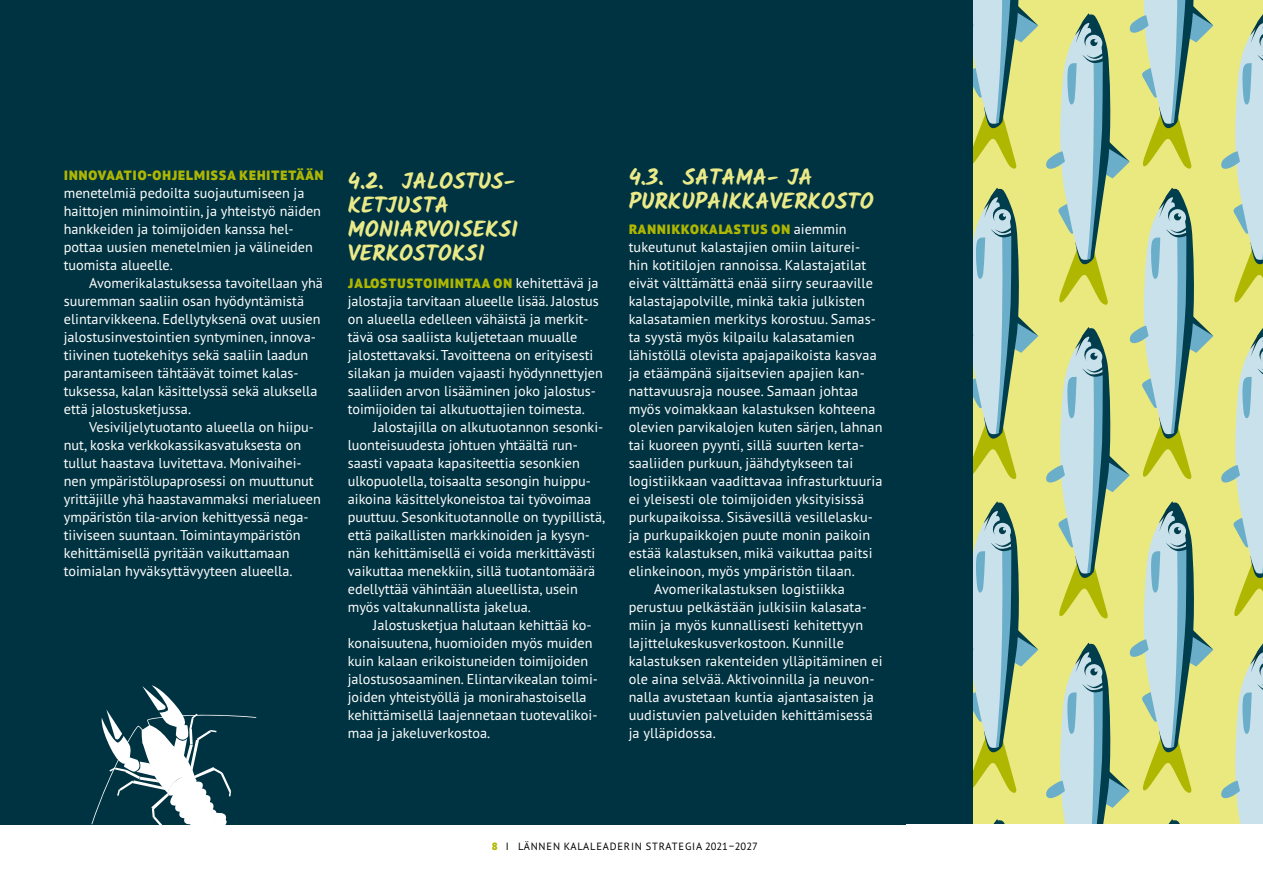
<style>
.page{position:relative;width:1263px;height:893px;background:#fff}
.page>*{position:absolute;margin:0;border:0;box-sizing:border-box;transform-origin:0 0}
.t1{font:700 22.5px/24px "Kalam";color:#ebea88}
.t2{font:14.25px/18px "PT Sans Pro";color:#fff}
.t3{font:900 13.5px "PT Sans Pro";letter-spacing:.08em;color:#afb700}
.t4{font:10.5px "PT Sans Pro";letter-spacing:.08em;color:#000}
.s1{font-weight:400;font-size:14.25px;color:#fff}
.s2{font-weight:900;color:#afb700}
</style>
<div class="page">
<div style="left:972px;top:0;width:291px;height:893px;background:#eae980"></div>
<svg style="left:972px;top:187px;width:66px;height:294px"></svg>
<svg style="left:972px;top:0;width:66px;height:170px"></svg>
<svg style="left:972px;top:501px;width:66px;height:293px"></svg>
<svg style="left:972px;top:819px;width:49px;height:6px"></svg>
<svg style="left:1221px;top:14px;width:42px;height:289px"></svg>
<svg style="left:1044px;top:0;width:169px;height:825px"></svg>
<svg style="left:1221px;top:328px;width:42px;height:289px"></svg>
<svg style="left:1220px;top:643px;width:43px;height:182px"></svg>
<div style="left:0;top:0;width:972px;height:825px;background:#003341"></div>
<div style="left:906px;top:825px;width:357px;height:68px;background:#fff"></div>
<svg style="left:91px;top:685px;width:165px;height:140px"></svg>
<p class="t3" style="left:64px;top:166px;width:261px">INNOVAATIO-OHJELMISSA KEHITETÄÄN</p>
<p class="t2" style="left:64px;top:184px;width:259px">menetelmiä pedoilta suojautumiseen ja haittojen minimointiin, ja yhteistyö näiden hankkeiden ja toimijoiden kanssa hel&shy;pottaa uusien menetelmien ja välineiden tuomista alueelle.</p>
<p class="t2" style="left:64px;top:274px;width:261px;text-indent:26px">Avomerikalastuksessa tavoitellaan yhä suuremman saaliin osan hyödyntämistä elintarvikkeena. Edellytyksenä ovat uusien jalostusinvestointien syntyminen, innova&shy;tiivinen tuotekehitys sekä saaliin laadun parantamiseen tähtäävät toimet kalas&shy;tuksessa, kalan käsittelyssä sekä aluksella että jalostusketjussa.</p>
<p class="t2" style="left:64px;top:418px;width:259px;text-indent:26px">Vesiviljelytuotanto alueella on hiipu&shy;nut, koska verkkokassikasvatuksesta on tullut haastava luvitettava. Monivaihei&shy;nen ympäristölupaprosessi on muuttunut yrittäjille yhä haastavammaksi merialueen ympäristön tila-arvion kehittyessä nega&shy;tiiviseen suuntaan. Toimintaympäristön kehittämisellä pyritään vaikuttamaan toimialan hyväksyttävyyteen alueella.</p>
<h1 class="t1" style="left:348px;top:169px;width:172px">4.2. JALOSTUS-<br>KETJUSTA<br>MONIARVOISEKSI<br>VERKOSTOKSI</h1>
<p class="t3" style="left:348px;top:274px;width:252px">JALOSTUSTOIMINTAA ON <span class="s1">kehitettävä ja</span></p>
<p class="t2" style="left:348px;top:292px;width:257px">jalostajia tarvitaan alueelle lisää. Jalostus on alueella edelleen vähäistä ja merkit&shy;tävä osa saaliista kuljetetaan muualle jalostettavaksi. Tavoitteena on erityisesti silakan ja muiden vajaasti hyödynnettyjen saaliiden arvon lisääminen joko jalostus&shy;toimijoiden tai alkutuottajien toimesta.</p>
<p class="t2" style="left:348px;top:418px;width:259px;text-indent:26px">Jalostajilla on alkutuotannon sesonki&shy;luonteisuudesta johtuen yhtäältä run&shy;saasti vapaata kapasiteettia sesonkien ulkopuolella, toisaalta sesongin huippu&shy;aikoina käsittelykoneistoa tai työvoimaa puuttuu. Sesonkituotannolle on tyypillistä, että paikallisten markkinoiden ja kysyn&shy;nän kehittämisellä ei voida merkittävästi vaikuttaa menekkiin, sillä tuotantomäärä edellyttää vähintään alueellista, usein myös valtakunnallista jakelua.</p>
<p class="t2" style="left:348px;top:616px;width:252px;text-indent:26px">Jalostusketjua halutaan kehittää ko&shy;konaisuutena, huomioiden myös muiden kuin kalaan erikoistuneiden toimijoiden jalostusosaaminen. Elintarvikealan toimi&shy;joiden yhteistyöllä ja monirahastoisella kehittämisellä laajennetaan tuotevalikoi&shy;maa ja jakeluverkostoa.</p>
<h1 class="t1" style="left:629px;top:165px;width:246px">4.3. SATAMA- JA<br>PURKUPAIKKAVERKOSTO</h1>
<p class="t3" style="left:629px;top:220px;width:219px">RANNIKKOKALASTUS ON <span class="s1">aiemmin</span></p>
<p class="t2" style="left:629px;top:238px;width:233px">tukeutunut kalastajien omiin laiturei-</p>
<p class="t2" style="left:629px;top:256px;width:239px">hin kotitilojen rannoissa. Kalastajatilat</p>
<p class="t2" style="left:629px;top:274px;width:246px">eivät välttämättä enää siirry seuraaville</p>
<p class="t2" style="left:629px;top:292px;width:238px">kalastajapolville, minkä takia julkisten</p>
<p class="t2" style="left:629px;top:310px;width:249px">kalasatamien merkitys korostuu. Samas-</p>
<p class="t2" style="left:629px;top:328px;width:227px">ta syystä myös kilpailu kalasatamien</p>
<p class="t2" style="left:629px;top:346px;width:250px">lähistöllä olevista apajapaikoista kasvaa</p>
<p class="t2" style="left:629px;top:364px;width:238px">ja etäämpänä sijaitsevien apajien kan-</p>
<p class="t2" style="left:629px;top:382px;width:231px">nattavuusraja nousee. Samaan johtaa</p>
<p class="t2" style="left:629px;top:400px;width:248px">myös voimakkaan kalastuksen kohteena</p>
<p class="t2" style="left:629px;top:418px;width:255px">olevien parvikalojen kuten särjen, lahnan</p>
<p class="t2" style="left:629px;top:436px;width:237px">tai kuoreen pyynti, sillä suurten kerta-</p>
<p class="t2" style="left:629px;top:454px;width:226px">saaliiden purkuun, jäähdytykseen tai</p>
<p class="t2" style="left:629px;top:472px;width:255px">logistiikkaan vaadittavaa infrasturktuuria</p>
<p class="t2" style="left:629px;top:490px;width:237px">ei yleisesti ole toimijoiden yksityisissä</p>
<p class="t2" style="left:629px;top:508px;width:246px">purkupaikoissa. Sisävesillä vesillelasku-</p>
<p class="t2" style="left:629px;top:526px;width:243px">ja purkupaikkojen puute monin paikoin</p>
<p class="t2" style="left:629px;top:544px;width:245px">estää kalastuksen, mikä vaikuttaa paitsi</p>
<p class="t2" style="left:629px;top:562px;width:228px">elinkeinoon, myös ympäristön tilaan.</p>
<p class="t2" style="left:654px;top:580px;width:192px">Avomerikalastuksen logistiikka</p>
<p class="t2" style="left:629px;top:598px;width:240px">perustuu pelkästään julkisiin kalasata-</p>
<p class="t2" style="left:629px;top:616px;width:236px">miin ja myös kunnallisesti kehitettyyn</p>
<p class="t2" style="left:629px;top:634px;width:217px">lajittelukeskusverkostoon. Kunnille</p>
<p class="t2" style="left:629px;top:652px;width:255px">kalastuksen rakenteiden ylläpitäminen ei</p>
<p class="t2" style="left:629px;top:670px;width:247px">ole aina selvää. Aktivoinnilla ja neuvon-</p>
<p class="t2" style="left:629px;top:688px;width:247px">nalla avustetaan kuntia ajantasaisten ja</p>
<p class="t2" style="left:629px;top:706px;width:246px">uudistuvien palveluiden kehittämisessä</p>
<p class="t2" style="left:629px;top:724px;width:89px">ja ylläpidossa.</p>
<p class="t4" style="left:491px;top:840px;width:268px"><span class="s2">8</span> I LÄNNEN KALALEADERIN STRATEGIA 2021–2027</p>
</div>
